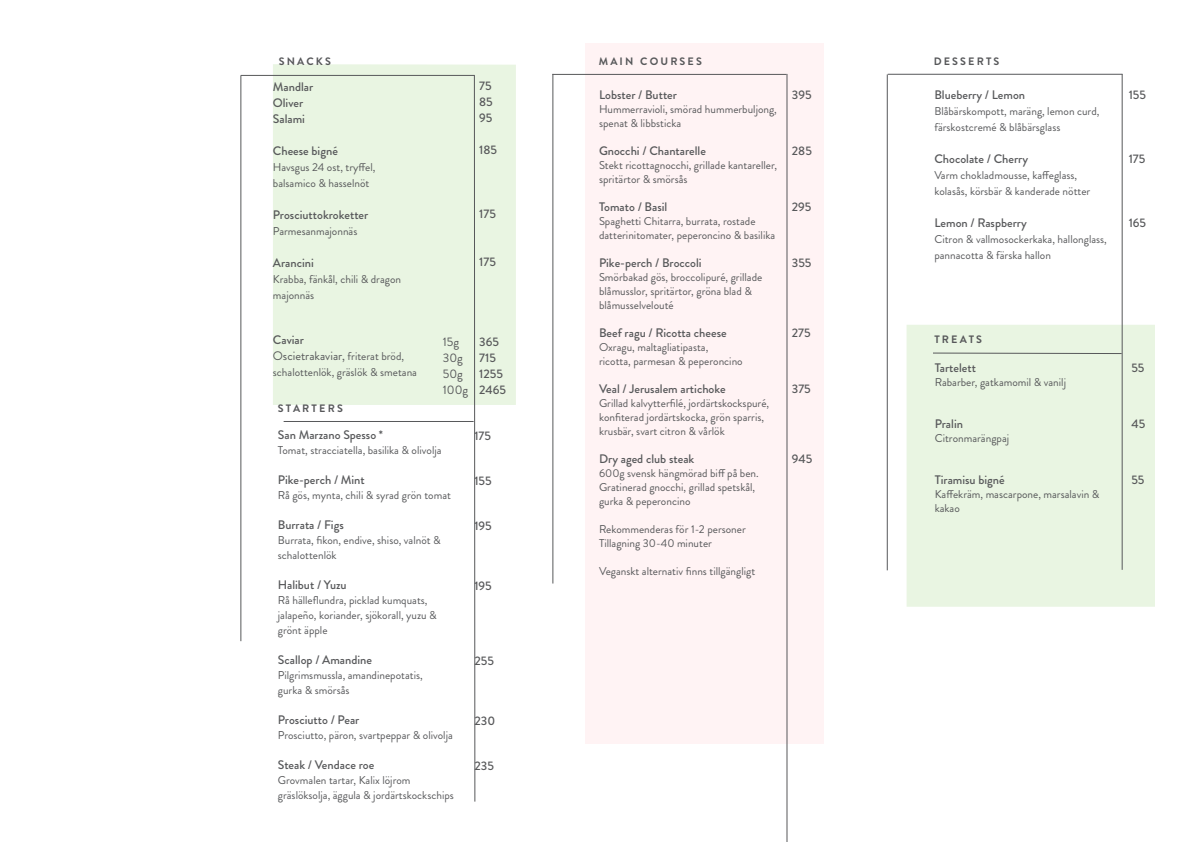
<style>
.page{position:relative;width:1191px;height:842px;background:#fff}
.page>*{position:absolute;margin:0;border:0;box-sizing:border-box;transform-origin:0 0}
.t1{font:500 12.4px/16px "Brandon Grotesque";color:#57585a;text-align:justify}
.t2{font:12.4px/16px "Brandon Grotesque";color:#57585a}
.t3{font:11.3px/14px "Brandon Grotesque";color:#57585a}
.t4{font:700 10.8px "Brandon Grotesque";letter-spacing:.2em;color:#57585a}
.s1{font-weight:500}
.s2{font-size:11.3px}
</style>
<div class="page">
<div style="left:273px;top:64px;width:243px;height:341px;background:#e9f5e2"></div>
<div style="left:585px;top:43px;width:239px;height:701px;background:#fff3f4"></div>
<div style="left:906px;top:325px;width:249px;height:282px;background:#e9f5e2"></div>
<hr style="left:241px;top:75px;width:233px;height:1px;background:#57585a">
<hr style="left:786px;top:74px;width:1px;height:768px;background:#57585a">
<hr style="left:887px;top:74px;width:235px;height:1px;background:#57585a">
<hr style="left:240px;top:75px;width:1px;height:566px;background:#57585a">
<hr style="left:552px;top:74px;width:234px;height:1px;background:#57585a">
<svg style="left:473px;top:74px;width:3px;height:728px"></svg>
<hr style="left:552px;top:74px;width:1px;height:509px;background:#57585a">
<svg style="left:933px;top:352px;width:188px;height:2px"></svg>
<hr style="left:1121px;top:74px;width:1px;height:496px;background:#57585a">
<hr style="left:886px;top:74px;width:1px;height:496px;background:#57585a">
<hr style="left:284px;top:421px;width:189px;height:1px;background:#57585a">
<p class="t4" style="left:279px;top:54px;width:54px">SNACKS</p>
<p class="t1" style="left:273px;top:79px;width:42px">Mandlar</p>
<p class="t1" style="left:273px;top:95px;width:32px">Oliver</p>
<p class="t1" style="left:273px;top:111px;width:34px">Salami</p>
<p class="t1" style="left:273px;top:143px;width:67px">Cheese bigné</p>
<p class="t3" style="left:273px;top:159px;width:104px;line-height:16px">Havsgus 24 ost, tryffel, balsamico &amp; hasselnöt</p>
<p class="t1" style="left:273px;top:207px;width:97px">Prosciuttokroketter</p>
<p class="t3" style="left:273px;top:224px;width:86px">Parmesanmajonnäs</p>
<p class="t1" style="left:273px;top:255px;width:43px">Arancini</p>
<p class="t3" style="left:273px;top:271px;width:130px;line-height:16px">Krabba, fänkål, chili &amp; dragon majonnäs</p>
<p class="t2" style="left:273px;top:332px;width:133px"><span class="s1">Caviar<br></span>Oscietrakaviar, <span class="s2">friterat bröd,</span></p>
<p class="t3" style="left:273px;top:365px;width:146px">schalottenlök, gräslök &amp; smetana</p>
<p class="t4" style="left:278px;top:401px;width:66px">STARTERS</p>
<p class="t1" style="left:479px;top:78px;width:15px">75<br>85<br>95</p>
<p class="t1" style="left:479px;top:142px;width:19px">185</p>
<p class="t1" style="left:479px;top:206px;width:18px">175</p>
<p class="t1" style="left:479px;top:254px;width:18px">175</p>
<p class="t2" style="left:443px;top:334px;width:27px">15g<br>30g<br>50g<br>100g</p>
<p class="t1" style="left:479px;top:334px;width:21px">365<br>715</p>
<p class="t1" style="left:479px;top:366px;width:25px">1255</p>
<p class="t1" style="left:479px;top:382px;width:28px">2465</p>
<p class="t1" style="left:278px;top:427px;width:107px">San Marzano Spesso *</p>
<p class="t3" style="left:278px;top:443px;width:165px">Tomat, stracciatella, basilika &amp; olivolja</p>
<p class="t1" style="left:278px;top:472px;width:88px">Pike-perch / Mint</p>
<p class="t3" style="left:278px;top:488px;width:175px">Rå gös, mynta, chili &amp; syrad grön tomat</p>
<p class="t1" style="left:278px;top:517px;width:67px">Burrata / Figs</p>
<p class="t3" style="left:278px;top:532px;width:164px;line-height:15px">Burrata, fikon, endive, shiso, valnöt &amp; schalottenlök</p>
<p class="t1" style="left:278px;top:577px;width:70px">Halibut / Yuzu</p>
<p class="t3" style="left:278px;top:593px;width:151px">Rå hälleflundra, picklad kumquats,</p>
<p class="t3" style="left:278px;top:607px;width:160px;line-height:15px">jalapeño, koriander, sjökorall, yuzu &amp; grönt äpple</p>
<p class="t1" style="left:278px;top:652px;width:96px">Scallop / Amandine</p>
<p class="t3" style="left:278px;top:667px;width:146px;line-height:15px">Pilgrimsmussla, amandinepotatis, gurka &amp; smörsås</p>
<p class="t1" style="left:278px;top:712px;width:83px">Prosciutto / Pear</p>
<p class="t3" style="left:278px;top:728px;width:176px">Prosciutto, päron, svartpeppar &amp; olivolja</p>
<p class="t1" style="left:278px;top:757px;width:98px">Steak / Vendace roe</p>
<p class="t3" style="left:278px;top:772px;width:177px;line-height:15px">Grovmalen tartar, Kalix löjrom gräslöksolja, äggula &amp; jordärtskockschips</p>
<p class="t1" style="left:474px;top:428px;width:18px">175</p>
<p class="t1" style="left:474px;top:473px;width:19px">155</p>
<p class="t1" style="left:474px;top:518px;width:19px">195</p>
<p class="t1" style="left:474px;top:578px;width:19px">195</p>
<p class="t1" style="left:474px;top:653px;width:21px">255</p>
<p class="t1" style="left:474px;top:713px;width:22px">230</p>
<p class="t1" style="left:474px;top:758px;width:21px">235</p>
<p class="t4" style="left:599px;top:54px;width:105px">MAIN COURSES</p>
<p class="t1" style="left:599px;top:87px;width:79px">Lobster / Butter</p>
<p class="t3" style="left:599px;top:103px;width:179px">Hummerravioli, smörad hummerbuljong, spenat &amp; libbsticka</p>
<p class="t1" style="left:599px;top:143px;width:108px">Gnocchi / Chantarelle</p>
<p class="t3" style="left:599px;top:159px;width:180px">Stekt ricottagnocchi, grillade kantareller, spritärtor &amp; smörsås</p>
<p class="t1" style="left:599px;top:199px;width:70px">Tomato / Basil</p>
<p class="t3" style="left:599px;top:215px;width:178px">Spaghetti Chitarra, burrata, rostade datterinitomater, peperoncino &amp; basilika</p>
<p class="t1" style="left:599px;top:255px;width:104px">Pike-perch / Broccoli</p>
<p class="t3" style="left:599px;top:271px;width:165px">Smörbakad gös, broccolipuré, grillade blåmusslor, spritärtor, gröna blad &amp; blåmusselvelouté</p>
<p class="t1" style="left:599px;top:325px;width:129px">Beef ragu / Ricotta cheese</p>
<p class="t3" style="left:599px;top:341px;width:145px">Oxragu, maltagliatipasta, ricotta, parmesan &amp; peperoncino</p>
<p class="t1" style="left:599px;top:381px;width:128px">Veal / Jerusalem artichoke</p>
<p class="t3" style="left:599px;top:397px;width:172px">Grillad kalvytterfilé, jordärtskockspuré, konfiterad jordärtskocka, grön sparris, krusbär, svart citron &amp; vårlök</p>
<p class="t1" style="left:599px;top:451px;width:97px">Dry aged club steak</p>
<p class="t3" style="left:599px;top:467px;width:161px">600g svensk hängmörad biff på ben.<br>Gratinerad gnocchi, grillad spetskål, gurka &amp; peperoncino</p>
<p class="t3" style="left:599px;top:523px;width:148px">Rekommenderas för 1-2 personer</p>
<p class="t3" style="left:599px;top:537px;width:114px">Tillagning 30-40 minuter</p>
<p class="t3" style="left:599px;top:565px;width:158px">Veganskt alternativ finns tillgängligt</p>
<p class="t1" style="left:792px;top:87px;width:21px">395</p>
<p class="t1" style="left:792px;top:143px;width:22px">285</p>
<p class="t1" style="left:792px;top:199px;width:21px">295</p>
<p class="t1" style="left:792px;top:255px;width:21px">355</p>
<p class="t1" style="left:792px;top:325px;width:20px">275</p>
<p class="t1" style="left:792px;top:381px;width:20px">375</p>
<p class="t1" style="left:792px;top:451px;width:22px">945</p>
<p class="t4" style="left:933px;top:54px;width:67px">DESSERTS</p>
<p class="t1" style="left:934px;top:87px;width:92px">Blueberry / Lemon</p>
<p class="t3" style="left:934px;top:104px;width:167px;line-height:16px">Blåbärskompott, maräng, lemon curd, färskostcremé &amp; blåbärsglass</p>
<p class="t1" style="left:934px;top:151px;width:95px">Chocolate / Cherry</p>
<p class="t3" style="left:934px;top:169px;width:144px">Varm chokladmousse, kaffeglass,</p>
<p class="t3" style="left:934px;top:185px;width:157px">kolasås, körsbär &amp; kanderade nötter</p>
<p class="t1" style="left:934px;top:215px;width:94px">Lemon / Raspberry</p>
<p class="t3" style="left:934px;top:232px;width:174px;line-height:16px">Citron &amp; vallmosockerkaka, hallonglass, pannacotta &amp; färska hallon</p>
<p class="t1" style="left:1128px;top:87px;width:19px">155</p>
<p class="t1" style="left:1128px;top:151px;width:18px">175</p>
<p class="t1" style="left:1128px;top:215px;width:19px">165</p>
<p class="t4" style="left:934px;top:332px;width:49px">TREATS</p>
<p class="t1" style="left:934px;top:360px;width:43px">Tartelett</p>
<p class="t3" style="left:934px;top:376px;width:133px">Rabarber, gatkamomil &amp; vanilj</p>
<p class="t1" style="left:934px;top:416px;width:30px">Pralin</p>
<p class="t3" style="left:934px;top:432px;width:76px">Citronmarängpaj</p>
<p class="t1" style="left:934px;top:472px;width:72px">Tiramisu bigné</p>
<p class="t3" style="left:934px;top:488px;width:166px">Kaffekräm, mascarpone, marsalavin &amp; kakao</p>
<p class="t1" style="left:1131px;top:360px;width:15px">55</p>
<p class="t1" style="left:1131px;top:416px;width:15px">45</p>
<p class="t1" style="left:1131px;top:472px;width:15px">55</p>
</div>
